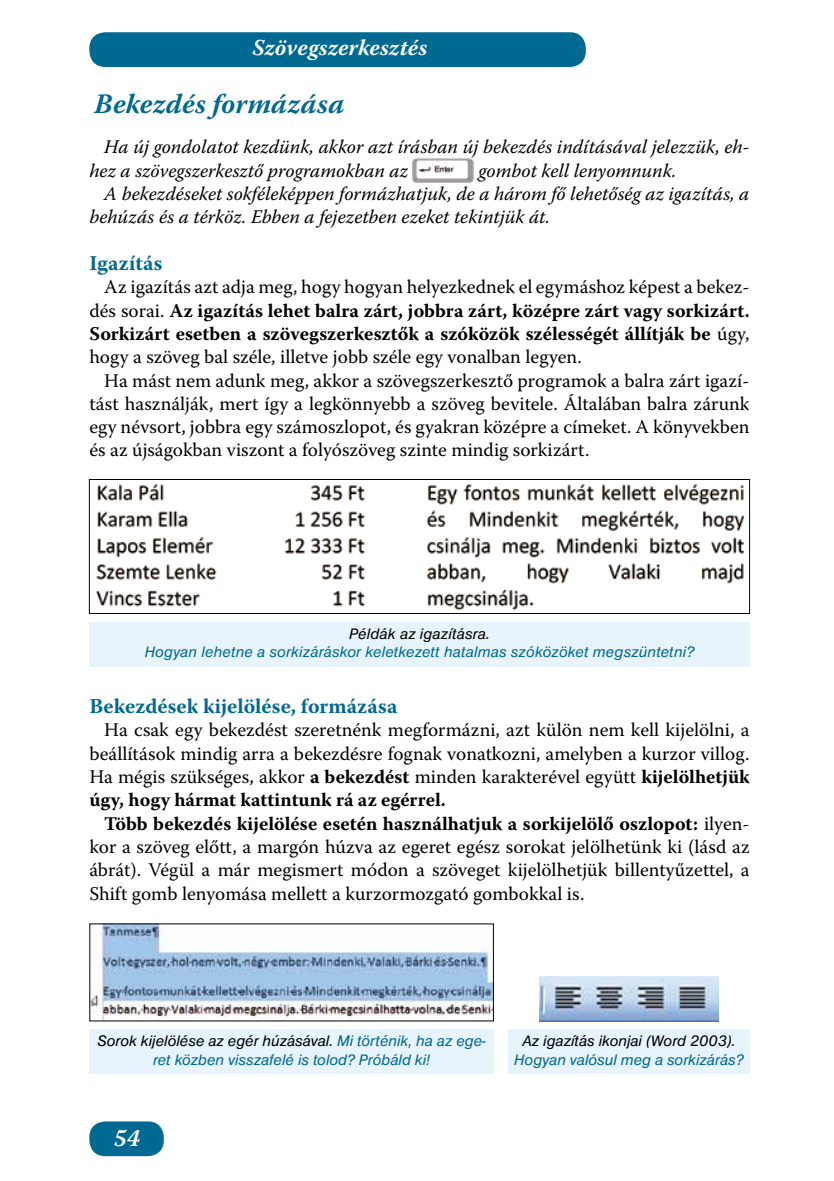
<style>
.page{position:relative;width:834px;height:1181px;background:#fff}
.page>*{position:absolute;margin:0;border:0;box-sizing:border-box;transform-origin:0 0}
.t1{font:italic 700 28px "Warnock Pro";letter-spacing:.01em;color:#006992}
.t2{font:italic 700 24.5px "Warnock Pro";color:#fff}
.t3{font:italic 700 22.75px "Warnock Pro";letter-spacing:.005em;color:#fff}
.t4{font:700 21px "Warnock Pro";letter-spacing:.005em;color:#006992}
.t5{font:19.25px/23.3px "Warnock Pro";color:#000;text-align:justify}
.t6{font:italic 19.25px/23.3px "Warnock Pro";color:#000}
.t7{font:italic 15.75px/18.9px "Nimbus San DEE";color:#006992;text-align:center}
.t8{font:italic 15.75px "Nimbus San DEE";color:#000}
.s1{font-weight:700}
.s2{color:#000}
</style>
<div class="page">
<div style="left:89px;top:32px;width:496px;height:35px;background:#006992;border-radius:16px"></div>
<div style="left:89px;top:1121px;width:75px;height:35px;background:#006992;border-radius:16px"></div>
<img style="left:412px;top:158px;width:62px;height:25px">
<img style="left:96px;top:484px;width:649px;height:127px">
<div style="left:89px;top:479px;width:660px;height:135px;border:1px solid #000"></div>
<div style="left:89px;top:622px;width:660px;height:44px;background:#e7f4fc"></div>
<img style="left:539px;top:976px;width:179px;height:45px">
<img style="left:91px;top:925px;width:400px;height:94px">
<div style="left:89px;top:1029px;width:404px;height:45px;background:#e7f4fc"></div>
<div style="left:508px;top:1029px;width:241px;height:45px;background:#e7f4fc"></div>
<p class="t3" style="left:252px;top:34px;width:176px">Szövegszerkesztés</p>
<h1 class="t1" style="left:94px;top:87px;width:251px">Bekezdés formázása</h1>
<p class="t6" style="left:89px;top:135px;width:661px;text-indent:15px">Ha új gondolatot kezdünk, akkor azt írásban új bekezdés indításával jelezzük, eh&shy;hez a szövegszerkesztő programokban az</p>
<p class="t6" style="left:478px;top:158px;width:199px">gombot kell lenyomnunk.</p>
<p class="t6" style="left:104px;top:182px;width:646px">A bekezdéseket sokféleképpen formázhatjuk, de a három fő lehetőség az igazítás, a</p>
<p class="t6" style="left:89px;top:205px;width:462px">behúzás és a térköz. Ebben a fejezetben ezeket tekintjük át.</p>
<p class="t4" style="left:89px;top:250px;width:74px">Igazítás</p>
<p class="t5" style="left:89px;top:275px;width:661px;text-indent:15px">Az igazítás azt adja meg, hogy hogyan helyezkednek el egymáshoz képest a bekez&shy;dés sorai. <span class="s1">Az igazítás lehet balra zárt, jobbra zárt, középre zárt vagy sorkizárt.<br>Sorkizárt esetben a szövegszerkesztők a szóközök szélességét állítják be</span> úgy, hogy a szöveg bal széle, illetve jobb széle egy vonalban legyen.</p>
<p class="t5" style="left:89px;top:368px;width:661px;text-indent:15px">Ha mást nem adunk meg, akkor a szövegszerkesztő programok a balra zárt igazí&shy;tást használják, mert így a legkönnyebb a szöveg bevitele. Általában balra zárunk egy névsort, jobbra egy számoszlopot, és gyakran középre a címeket. A könyvekben és az újságokban viszont a folyószöveg szinte mindig sorkizárt.</p>
<p class="t8" style="left:349px;top:624px;width:142px">Példák az igazításra.</p>
<p class="t7" style="left:145px;top:643px;width:551px">Hogyan lehetne a sorkizáráskor keletkezett hatalmas szóközöket megszüntetni?</p>
<p class="t4" style="left:89px;top:693px;width:309px">Bekezdések kijelölése, formázása</p>
<p class="t5" style="left:89px;top:718px;width:661px;text-indent:15px">Ha csak egy bekezdést szeretnénk megformázni, azt külön nem kell kijelölni, a beállítások mindig arra a bekezdésre fognak vonatkozni, amelyben a kurzor villog.<br>Ha mégis szükséges, akkor <span class="s1">a bekezdést</span> minden karakterével együtt <span class="s1">kijelölhetjük úgy, hogy hármat kattintunk rá az egérrel.</span></p>
<p class="t5" style="left:89px;top:811px;width:661px;text-indent:15px"><span class="s1">Több bekezdés kijelölése esetén használhatjuk a sorkijelölő oszlopot:</span> ilyen&shy;kor a szöveg előtt, a margón húzva az egeret egész sorokat jelölhetünk ki (lásd az ábrát). Végül a már megismert módon a szöveget kijelölhetjük billentyűzettel, a Shift gomb lenyomása mellett a kurzormozgató gombokkal is.</p>
<p class="t7" style="left:97px;top:1032px;width:390px"><span class="s2">Sorok kijelölése az egér húzásával.</span> Mi történik, ha az ege&shy;ret közben visszafelé is tolod? Próbáld ki!</p>
<p class="t8" style="left:522px;top:1032px;width:215px">Az igazítás ikonjai (Word 2003).</p>
<p class="t7" style="left:514px;top:1051px;width:231px">Hogyan valósul meg a sorkizárás?</p>
<p class="t2" style="left:114px;top:1123px;width:28px">54</p>
</div>
